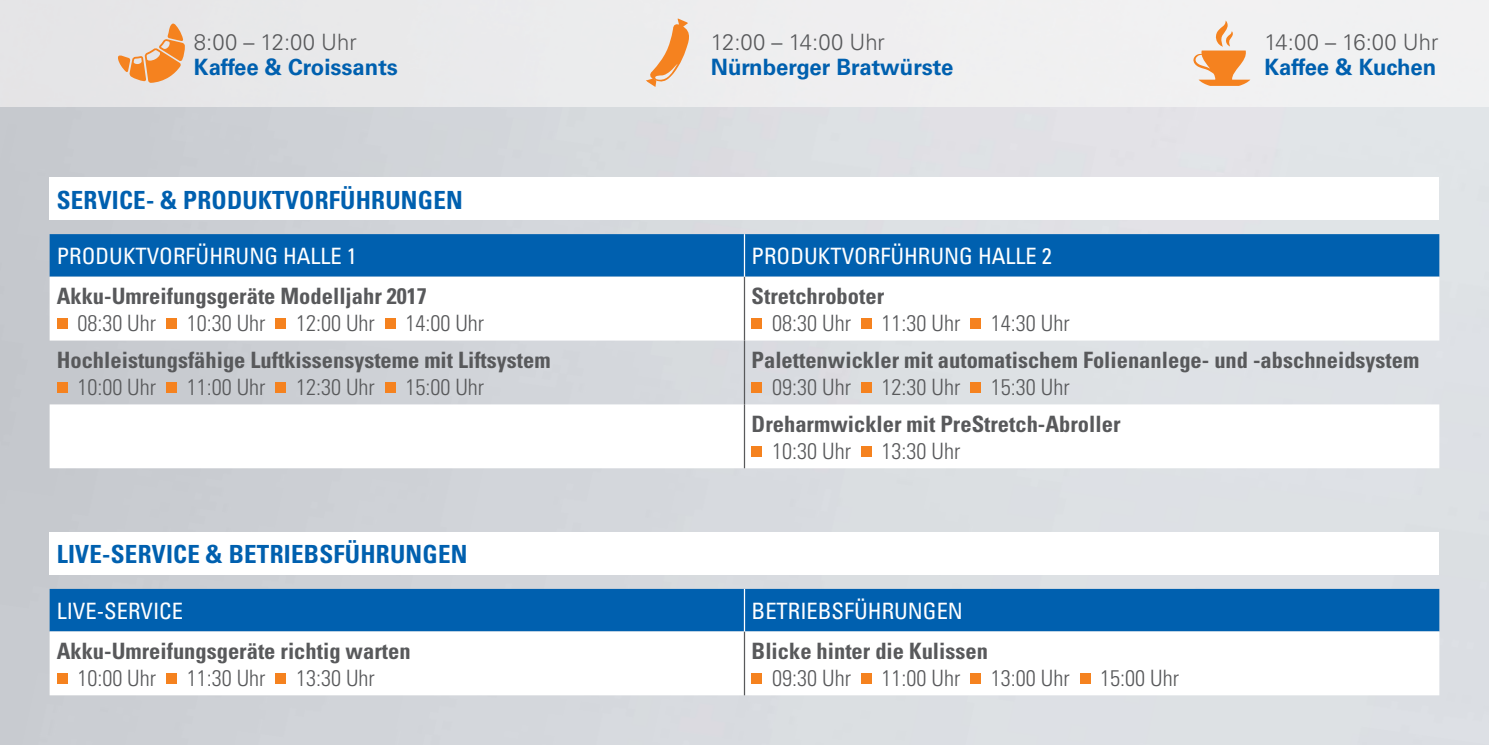
<style>
.page{position:relative;width:1489px;height:745px;background:#fff}
.page>*{position:absolute;margin:0;border:0;box-sizing:border-box;transform-origin:0 0}
.t1{font:700 condensed 25px "Univers LT";letter-spacing:.01em;color:#0060af}
.t2{font:700 condensed 22.5px "Univers LT";color:#58595b}
.t3{font:300 condensed 22.5px "Univers LT";color:#58595b}
.t4{font:condensed 22.5px "Univers LT";color:#fff}
.t5{font:700 22.5px "Univers LT";color:#0060af}
.t6{font:300 22.5px "Univers LT";color:#58595b}
</style>
<div class="page">
<img style="left:0;top:106px;width:1488px;height:638px">
<div style="left:0;top:0;width:1302px;height:106px;background:#f0f0f1"></div>
<div style="left:534px;top:0;width:373px;height:51px;background:#efeef0"></div>
<div style="left:0;top:1px;width:738px;height:105px;background:#e9e9ea"></div>
<div style="left:0;top:81px;width:181px;height:25px;background:#e5e5e7"></div>
<svg style="left:118px;top:24px;width:67px;height:59px;background:#ecbd96"></svg>
<svg style="left:1193px;top:20px;width:57px;height:66px"></svg>
<svg style="left:645px;top:18px;width:48px;height:69px;background:#eecaac"></svg>
<div style="left:50px;top:234px;width:1389px;height:42px;background:#0060af"></div>
<svg style="left:50px;top:276px;width:1389px;height:192px"></svg>
<hr style="left:743px;top:276px;width:2px;height:64px;background:#58595b">
<hr style="left:743px;top:340px;width:2px;height:64px;background:#58595b">
<hr style="left:743px;top:404px;width:2px;height:64px;background:#58595b">
<hr style="left:743px;top:234px;width:2px;height:42px;background:#fff">
<div style="left:57px;top:318px;width:10px;height:10px;background:#f5821f"></div>
<div style="left:166px;top:318px;width:11px;height:10px;background:#f5821f"></div>
<div style="left:275px;top:318px;width:11px;height:10px;background:#f5821f"></div>
<div style="left:385px;top:318px;width:10px;height:10px;background:#f5821f"></div>
<div style="left:751px;top:318px;width:11px;height:10px;background:#f5821f"></div>
<div style="left:860px;top:318px;width:11px;height:10px;background:#f5821f"></div>
<div style="left:970px;top:318px;width:10px;height:10px;background:#f5821f"></div>
<div style="left:57px;top:382px;width:10px;height:10px;background:#f5821f"></div>
<div style="left:166px;top:382px;width:11px;height:10px;background:#f5821f"></div>
<div style="left:275px;top:382px;width:11px;height:10px;background:#f5821f"></div>
<div style="left:385px;top:382px;width:10px;height:10px;background:#f5821f"></div>
<div style="left:751px;top:382px;width:11px;height:10px;background:#f5821f"></div>
<div style="left:860px;top:382px;width:11px;height:10px;background:#f5821f"></div>
<div style="left:970px;top:382px;width:10px;height:10px;background:#f5821f"></div>
<div style="left:751px;top:445px;width:11px;height:11px;background:#f5821f"></div>
<div style="left:860px;top:445px;width:11px;height:11px;background:#f5821f"></div>
<div style="left:50px;top:588px;width:1389px;height:43px;background:#0060af"></div>
<svg style="left:50px;top:631px;width:1389px;height:63px"></svg>
<hr style="left:743px;top:631px;width:2px;height:63px;background:#58595b">
<hr style="left:743px;top:588px;width:2px;height:43px;background:#fff">
<div style="left:57px;top:672px;width:10px;height:11px;background:#f5821f"></div>
<div style="left:166px;top:672px;width:11px;height:11px;background:#f5821f"></div>
<div style="left:275px;top:672px;width:11px;height:11px;background:#f5821f"></div>
<div style="left:751px;top:672px;width:11px;height:11px;background:#f5821f"></div>
<div style="left:860px;top:672px;width:11px;height:11px;background:#f5821f"></div>
<div style="left:970px;top:672px;width:10px;height:11px;background:#f5821f"></div>
<div style="left:1079px;top:672px;width:11px;height:11px;background:#f5821f"></div>
<div style="left:50px;top:177px;width:1389px;height:43px;background:#fff"></div>
<div style="left:50px;top:531px;width:1389px;height:43px;background:#fff"></div>
<p class="t6" style="left:194px;top:31px;width:164px">8:00 – 12:00 Uhr</p>
<p class="t5" style="left:194px;top:56px;width:205px">Kaffee &amp; Croissants</p>
<p class="t1" style="left:57px;top:188px;width:407px">SERVICE- &amp; PRODUKTVORFÜHRUNGEN</p>
<p class="t6" style="left:711px;top:31px;width:175px">12:00 – 14:00 Uhr</p>
<p class="t5" style="left:711px;top:56px;width:244px">Nürnberger Bratwürste</p>
<p class="t4" style="left:57px;top:245px;width:301px">PRODUKTVORFÜHRUNG HALLE 1</p>
<p class="t4" style="left:751px;top:245px;width:301px">PRODUKTVORFÜHRUNG HALLE 2</p>
<p class="t2" style="left:57px;top:285px;width:371px">Akku-Umreifungsgeräte Modelljahr 2017</p>
<p class="t3" style="left:77px;top:312px;width:80px">08:30 Uhr</p>
<p class="t3" style="left:187px;top:312px;width:80px">10:30 Uhr</p>
<p class="t3" style="left:296px;top:312px;width:80px">12:00 Uhr</p>
<p class="t3" style="left:405px;top:312px;width:80px">14:00 Uhr</p>
<p class="t2" style="left:751px;top:285px;width:134px">Stretchroboter</p>
<p class="t3" style="left:772px;top:312px;width:80px">08:30 Uhr</p>
<p class="t3" style="left:881px;top:312px;width:80px">11:30 Uhr</p>
<p class="t3" style="left:990px;top:312px;width:80px">14:30 Uhr</p>
<p class="t6" style="left:1264px;top:31px;width:175px">14:00 – 16:00 Uhr</p>
<p class="t5" style="left:1264px;top:56px;width:173px">Kaffee &amp; Kuchen</p>
<p class="t2" style="left:57px;top:349px;width:495px">Hochleistungsfähige Luftkissensysteme mit Liftsystem</p>
<p class="t3" style="left:77px;top:376px;width:80px">10:00 Uhr</p>
<p class="t3" style="left:187px;top:376px;width:80px">11:00 Uhr</p>
<p class="t3" style="left:296px;top:376px;width:80px">12:30 Uhr</p>
<p class="t3" style="left:405px;top:376px;width:80px">15:00 Uhr</p>
<p class="t1" style="left:57px;top:542px;width:412px">LIVE-SERVICE &amp; BETRIEBSFÜHRUNGEN</p>
<p class="t2" style="left:751px;top:349px;width:669px">Palettenwickler mit automatischem Folienanlege- und -abschneidsystem</p>
<p class="t3" style="left:772px;top:376px;width:80px">09:30 Uhr</p>
<p class="t3" style="left:881px;top:376px;width:80px">12:30 Uhr</p>
<p class="t3" style="left:990px;top:376px;width:80px">15:30 Uhr</p>
<p class="t2" style="left:751px;top:412px;width:370px">Dreharmwickler mit PreStretch-Abroller</p>
<p class="t3" style="left:772px;top:440px;width:80px">10:30 Uhr</p>
<p class="t3" style="left:881px;top:440px;width:80px">13:30 Uhr</p>
<p class="t4" style="left:57px;top:600px;width:128px">LIVE-SERVICE</p>
<p class="t4" style="left:751px;top:600px;width:213px">BETRIEBSFÜHRUNGEN</p>
<p class="t2" style="left:57px;top:639px;width:355px">Akku-Umreifungsgeräte richtig warten</p>
<p class="t3" style="left:77px;top:667px;width:80px">10:00 Uhr</p>
<p class="t3" style="left:187px;top:667px;width:80px">11:30 Uhr</p>
<p class="t3" style="left:296px;top:667px;width:80px">13:30 Uhr</p>
<p class="t2" style="left:751px;top:639px;width:238px">Blicke hinter die Kulissen</p>
<p class="t3" style="left:772px;top:667px;width:80px">09:30 Uhr</p>
<p class="t3" style="left:881px;top:667px;width:80px">11:00 Uhr</p>
<p class="t3" style="left:990px;top:667px;width:80px">13:00 Uhr</p>
<p class="t3" style="left:1100px;top:667px;width:80px">15:00 Uhr</p>
</div>
